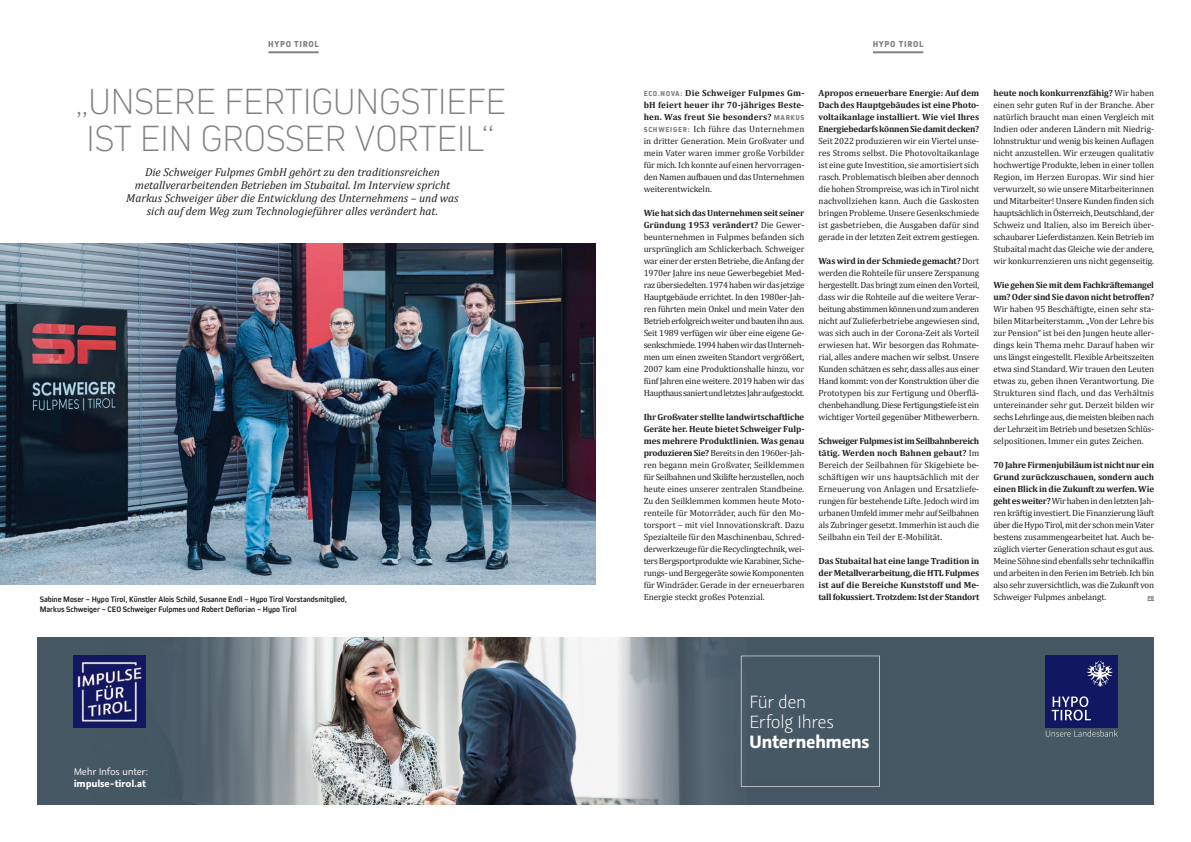
<style>
.page{position:relative;width:1191px;height:842px;background:#fff}
.page>*{position:absolute;margin:0;border:0;box-sizing:border-box;transform-origin:0 0}
.t1{font:200 38px/37px "Kiro";color:#808285}
.t2{font:300 20px/20px "Graublau Sans";letter-spacing:-.04em;color:#fff}
.t3{font:700 20px "Graublau Sans";letter-spacing:-.025em;color:#fff}
.t4{font:italic 11.5px/13px "Cambria";color:#231f20;text-align:center}
.t5{font:700 10.9px "Graublau Sans";letter-spacing:-.02em;color:#fff}
.t6{font:10.9px "Graublau Sans";letter-spacing:-.025em;color:#fff}
.t7{font:9px/12px "Cambria";letter-spacing:-.01em;color:#231f20;text-align:justify}
.t8{font:700 9px/12px "Cambria";letter-spacing:-.025em;color:#231f20;text-align:justify}
.t9{font:800 9px "Kiro";letter-spacing:.07em;color:#808285}
.t10{font:700 8.3px "Kiro";letter-spacing:-.005em;color:#231f20}
.t11{font:800 6px "Kiro";color:#808285}
.s1{font-weight:700}
.s2{font-family:"Kiro";font-weight:800;font-size:7.5px;color:#808285}
</style>
<div class="page">
<img style="left:0;top:243px;width:595px;height:342px">
<hr style="left:873px;top:51px;width:50px;height:2px;background:#808285">
<hr style="left:268px;top:51px;width:51px;height:2px;background:#808285">
<div style="left:37px;top:638px;width:1116px;height:167px;background:#475865"></div>
<svg style="left:92px;top:638px;width:174px;height:167px"></svg>
<img style="left:73px;top:656px;width:72px;height:72px">
<div style="left:1045px;top:656px;width:72px;height:72px;background:#121761"></div>
<svg style="left:1087px;top:661px;width:25px;height:26px"></svg>
<svg style="left:1051px;top:696px;width:40px;height:24px"></svg>
<svg style="left:1045px;top:730px;width:72px;height:7px"></svg>
<svg style="left:266px;top:638px;width:30px;height:167px;background:#99a2a5"></svg>
<img style="left:296px;top:638px;width:425px;height:167px">
<div style="left:732px;top:647px;width:156px;height:148px;background:#231f20;opacity:.33"></div>
<svg style="left:741px;top:656px;width:138px;height:131px"></svg>
<p class="t9" style="left:268px;top:39px;width:52px">HYPO TIROL</p>
<p class="t9" style="left:872px;top:39px;width:52px">HYPO TIROL</p>
<h1 class="t1" style="left:75px;top:81px;width:433px">„UNSERE FERTIGUNGSTIEFE<br>IST EIN GROSSER VORTEIL“</h1>
<p class="t8" style="left:818px;top:87px;width:162px">Apropos erneuerbare Energie: Auf dem Dach des Hauptgebäudes ist eine Photo&shy;voltaikanlage installiert. Wie viel Ihres Energiebedarfs können Sie damit decken?</p>
<p class="t7" style="left:818px;top:135px;width:162px">Seit 2022 produzieren wir ein Viertel unse&shy;res Stroms selbst. Die Photovoltaikanlage ist eine gute Investition, sie amortisiert sich rasch. Problematisch bleiben aber dennoch die hohen Strompreise, was ich in Tirol nicht nachvollziehen kann. Auch die Gaskosten bringen Probleme. Unsere Gesenkschmiede ist gasbetrieben, die Ausgaben dafür sind gerade in der letzten Zeit extrem gestiegen.</p>
<p class="t7" style="left:818px;top:255px;width:162px"><span class="s1">Was wird in der Schmiede gemacht?</span> Dort werden die Rohteile für unsere Zerspanung hergestellt. Das bringt zum einen den Vorteil, dass wir die Rohteile auf die weitere Verar&shy;beitung abstimmen können und zum anderen nicht auf Zulieferbetriebe angewiesen sind, was sich auch in der Corona-Zeit als Vorteil erwiesen hat. Wir besorgen das Rohmate&shy;rial, alles andere machen wir selbst. Unsere Kunden schätzen es sehr, dass alles aus einer Hand kommt: von der Konstruktion über die Prototypen bis zur Fertigung und Oberflä&shy;chenbehandlung. Diese Fertigungstiefe ist ein wichtiger Vorteil gegenüber Mitbewerbern.</p>
<p class="t7" style="left:818px;top:435px;width:162px"><span class="s1">Schweiger Fulpmes ist im Seilbahnbereich tätig. Werden noch Bahnen gebaut?</span> Im Bereich der Seilbahnen für Skigebiete be&shy;schäftigen wir uns hauptsächlich mit der Erneuerung von Anlagen und Ersatzliefe&shy;rungen für bestehende Lifte. Jedoch wird im urbanen Umfeld immer mehr auf Seilbahnen als Zubringer gesetzt. Immerhin ist auch die Seilbahn ein Teil der E-Mobilität.</p>
<p class="t8" style="left:818px;top:555px;width:162px">Das Stubaital hat eine lange Tradition in der Metallverarbeitung, die HTL Fulpmes ist auf die Bereiche Kunststoff und Me-</p>
<p class="t7" style="left:643px;top:87px;width:162px"><span class="s2">ECO.NOVA:</span> <span class="s1">Die Schweiger Fulpmes Gm&shy;bH feiert heuer ihr 70-jähriges Beste&shy;hen. Was freut Sie besonders?</span> <span class="s2">MARKUS SCHWEIGER:</span> Ich führe das Unternehmen in dritter Generation. Mein Großvater und mein Vater waren immer große Vorbilder für mich. Ich konnte auf einen hervorragen&shy;den Namen aufbauen und das Unternehmen weiterentwickeln.</p>
<p class="t7" style="left:643px;top:207px;width:162px"><span class="s1">Wie hat sich das Unternehmen seit seiner Gründung 1953 verändert?</span> Die Gewer&shy;beunternehmen in Fulpmes befanden sich ursprünglich am Schlickerbach. Schweiger war einer der ersten Betriebe, die Anfang der 1970er Jahre ins neue Gewerbegebiet Med&shy;raz übersiedelten. 1974 haben wir das jetzige Hauptgebäude errichtet. In den 1980er-Jah&shy;ren führten mein Onkel und mein Vater den Betrieb erfolgreich weiter und bauten ihn aus.<br>Seit 1989 verfügen wir über eine eigene Ge&shy;senkschmiede. 1994 haben wir das Unterneh&shy;men um einen zweiten Standort vergrößert, 2007 kam eine Produktionshalle hinzu, vor fünf Jahren eine weitere. 2019 haben wir das Haupthaus saniert und letztes Jahr aufgestockt.</p>
<p class="t7" style="left:643px;top:411px;width:162px"><span class="s1">Ihr Großvater stellte landwirtschaftliche Geräte her. Heute bietet Schweiger Fulp&shy;mes mehrere Produktlinien. Was genau produzieren Sie?</span> Bereits in den 1960er-Jah&shy;ren begann mein Großvater, Seilklemmen für Seilbahnen und Skilifte herzustellen, noch heute eines unserer zentralen Standbeine.<br>Zu den Seilklemmen kommen heute Moto&shy;renteile für Motorräder, auch für den Mo&shy;torsport – mit viel Innovationskraft. Dazu Spezialteile für den Maschinenbau, Schred&shy;derwerkzeuge für die Recyclingtechnik, wei&shy;ters Bergsportprodukte wie Karabiner, Siche&shy;rungs- und Bergegeräte sowie Komponenten für Windräder. Gerade in der erneuerbaren Energie steckt großes Potenzial.</p>
<p class="t4" style="left:126px;top:165px;width:334px">Die Schweiger Fulpmes GmbH gehört zu den traditionsreichen metallverarbeitenden Betrieben im Stubaital. Im Interview spricht Markus Schweiger über die Entwicklung des Unternehmens – und was sich auf dem Weg zum Technologieführer alles verändert hat.</p>
<p class="t10" style="left:40px;top:594px;width:309px">Sabine Moser – Hypo Tirol, Künstler Alois Schild, Susanne Endl – Hypo Tirol Vorstandsmitglied,</p>
<p class="t8" style="left:818px;top:591px;width:162px">tall fokussiert. Trotzdem: Ist der Standort</p>
<p class="t10" style="left:40px;top:604px;width:258px">Markus Schweiger – CEO Schweiger Fulpmes und Robert Deflorian – Hypo Tirol</p>
<p class="t7" style="left:993px;top:87px;width:162px"><span class="s1">heute noch konkurrenzfähig?</span> Wir haben einen sehr guten Ruf in der Branche. Aber natürlich braucht man einen Vergleich mit Indien oder anderen Ländern mit Niedrig&shy;lohnstruktur und wenig bis keinen Auflagen nicht anzustellen. Wir erzeugen qualitativ hochwertige Produkte, leben in einer tollen Region, im Herzen Europas. Wir sind hier verwurzelt, so wie unsere Mitarbeiterinnen und Mitarbeiter! Unsere Kunden finden sich hauptsächlich in Österreich, Deutschland, der Schweiz und Italien, also im Bereich über&shy;schaubarer Lieferdistanzen. Kein Betrieb im Stubaital macht das Gleiche wie der andere, wir konkurrenzieren uns nicht gegenseitig.</p>
<p class="t8" style="left:993px;top:279px;width:162px">Wie gehen Sie mit dem Fachkräftemangel um? Oder sind Sie davon nicht betroffen?</p>
<p class="t7" style="left:993px;top:303px;width:162px">Wir haben 95 Beschäftigte, einen sehr sta&shy;bilen Mitarbeiterstamm. „Von der Lehre bis zur Pension“ ist bei den Jungen heute aller&shy;dings kein Thema mehr. Darauf haben wir uns längst eingestellt. Flexible Arbeitszeiten etwa sind Standard. Wir trauen den Leuten etwas zu, geben ihnen Verantwortung. Die Strukturen sind flach, und das Verhältnis untereinander sehr gut. Derzeit bilden wir sechs Lehrlinge aus, die meisten bleiben nach der Lehrzeit im Betrieb und besetzen Schlüs&shy;selpositionen. Immer ein gutes Zeichen.</p>
<p class="t7" style="left:993px;top:459px;width:162px"><span class="s1">70 Jahre Firmenjubiläum ist nicht nur ein Grund zurückzuschauen, sondern auch einen Blick in die Zukunft zu werfen. Wie geht es weiter?</span> Wir haben in den letzten Jah&shy;ren kräftig investiert. Die Finanzierung läuft über die Hypo Tirol, mit der schon mein Vater bestens zusammengearbeitet hat. Auch be&shy;züglich vierter Generation schaut es gut aus.<br>Meine Söhne sind ebenfalls sehr technikaffin und arbeiten in den Ferien im Betrieb. Ich bin also sehr zuversichtlich, was die Zukunft von Schweiger Fulpmes anbelangt.</p>
<p class="t11" style="left:1147px;top:595px;width:8px">PR</p>
<p class="t6" style="left:74px;top:765px;width:76px">Mehr Infos unter:</p>
<p class="t5" style="left:74px;top:776px;width:74px">impulse-tirol.at</p>
<h2 class="t2" style="left:749px;top:692px;width:86px">Für den<br>Erfolg Ihres</h2>
<h2 class="t3" style="left:749px;top:729px;width:122px">Unternehmens</h2>
</div>
